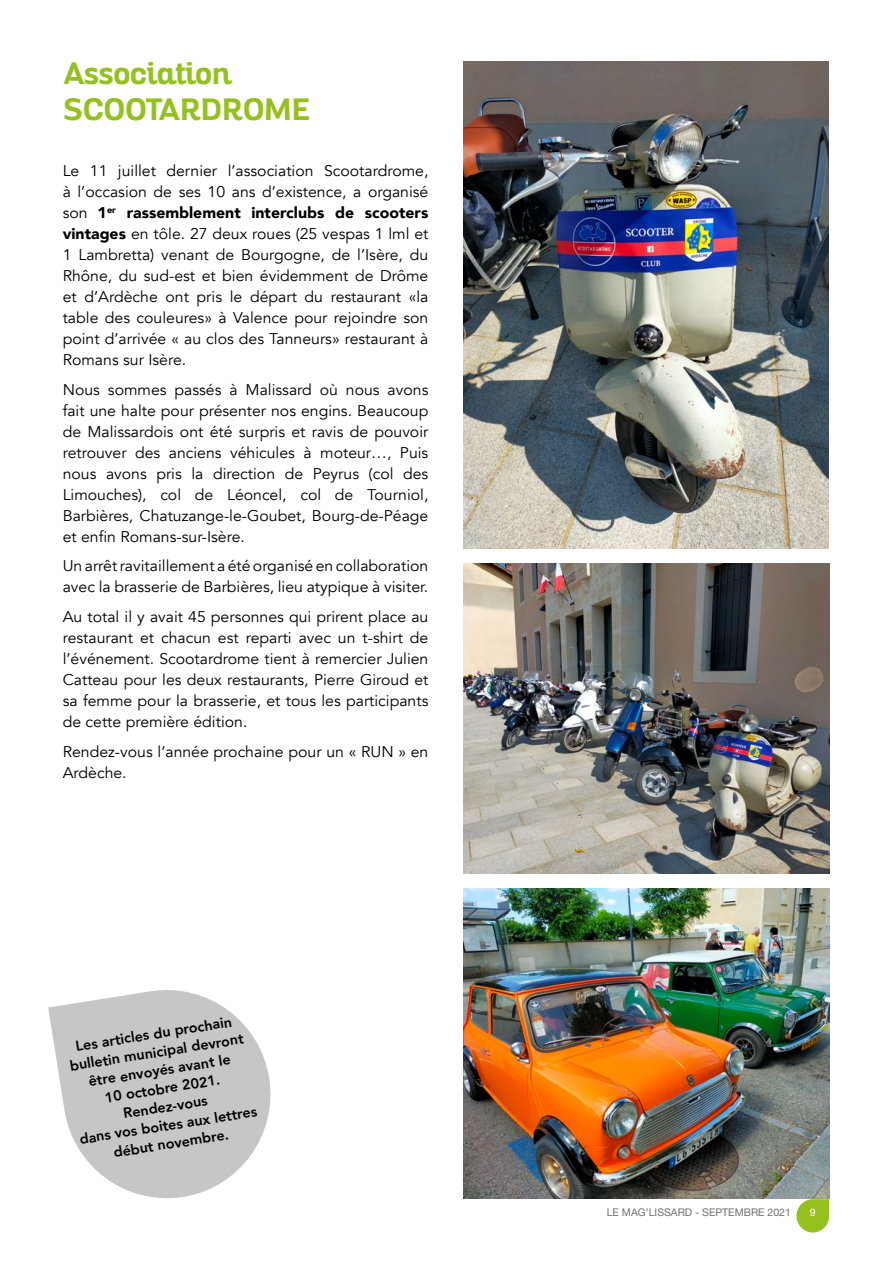
<style>
.page{position:relative;width:893px;height:1263px;background:#fff}
.page>*{position:absolute;margin:0;border:0;box-sizing:border-box;transform-origin:0 0}
.t1{font:700 30px/36px "Altair";color:#95c11f}
.t2{font:15.45px/21px "Avenir";color:#000;text-align:justify}
.t3{font:800 14.4px/18.5px "Avenir";color:#000;text-align:center}
.t4{font:10.5px "Helvetica Neue";color:#706f6f}
.t5{font:10.5px "Helvetica Neue";color:#fff}
.s1{font-weight:900}
</style>
<div class="page">
<svg style="left:796px;top:1199px;width:33px;height:33px"></svg>
<img style="left:463px;top:62px;width:365px;height:486px">
<img style="left:463px;top:889px;width:366px;height:310px">
<img style="left:463px;top:563px;width:366px;height:310px">
<svg style="left:48px;top:990px;width:223px;height:209px;fill:#c6c6c6"></svg>
<h1 class="t1" style="left:64px;top:56px;width:247px">Association<br>SCOOTARDROME</h1>
<p class="t2" style="left:63px;top:160px;width:367px">Le 11 juillet dernier l’association Scootardrome, à l’occasion de ses 10 ans d’existence, a organisé son <span class="s1">1</span><sup>er</sup> <span class="s1">rassemblement interclubs de scooters vintages</span> en tôle. 27 deux roues (25 vespas 1 lml et 1 Lambretta) venant de Bourgogne, de l’Isère, du Rhône, du sud-est et bien évidemment de Drôme et d’Ardèche ont pris le départ du restaurant «la table des couleures» à Valence pour rejoindre son point d’arrivée « au clos des Tanneurs» restaurant à Romans sur Isère.</p>
<p class="t2" style="left:63px;top:379px;width:367px">Nous sommes passés à Malissard où nous avons fait une halte pour présenter nos engins. Beaucoup de Malissardois ont été surpris et ravis de pouvoir retrouver des anciens véhicules à moteur…, Puis nous avons pris la direction de Peyrus (col des Limouches), col de Léoncel, col de Tourniol, Barbières, Chatuzange-le-Goubet, Bourg-de-Péage et enfin Romans-sur-Isère.</p>
<p class="t2" style="left:63px;top:556px;width:367px">Un arrêt ravitaillement a été organisé en collaboration avec la brasserie de Barbières, lieu atypique à visiter.</p>
<p class="t2" style="left:63px;top:607px;width:367px">Au total il y avait 45 personnes qui prirent place au restaurant et chacun est reparti avec un t-shirt de l’événement. Scootardrome tient à remercier Julien Catteau pour les deux restaurants, Pierre Giroud et sa femme pour la brasserie, et tous les participants de cette première édition.</p>
<p class="t2" style="left:63px;top:741px;width:367px">Rendez-vous l’année prochaine pour un « RUN » en<br>Ardèche.</p>
<p class="t3" style="left:64px;top:1039px;width:181px;rotate:-9deg">Les articles du prochain bulletin municipal devront être envoyés avant le<br>10 octobre 2021.<br>Rendez-vous<br>dans vos boites aux lettres début novembre.</p>
<p class="t4" style="left:607px;top:1205px;width:186px">LE MAG’LISSARD - SEPTEMBRE 2021</p>
<p class="t5" style="left:810px;top:1205px;width:7px">9</p>
</div>
